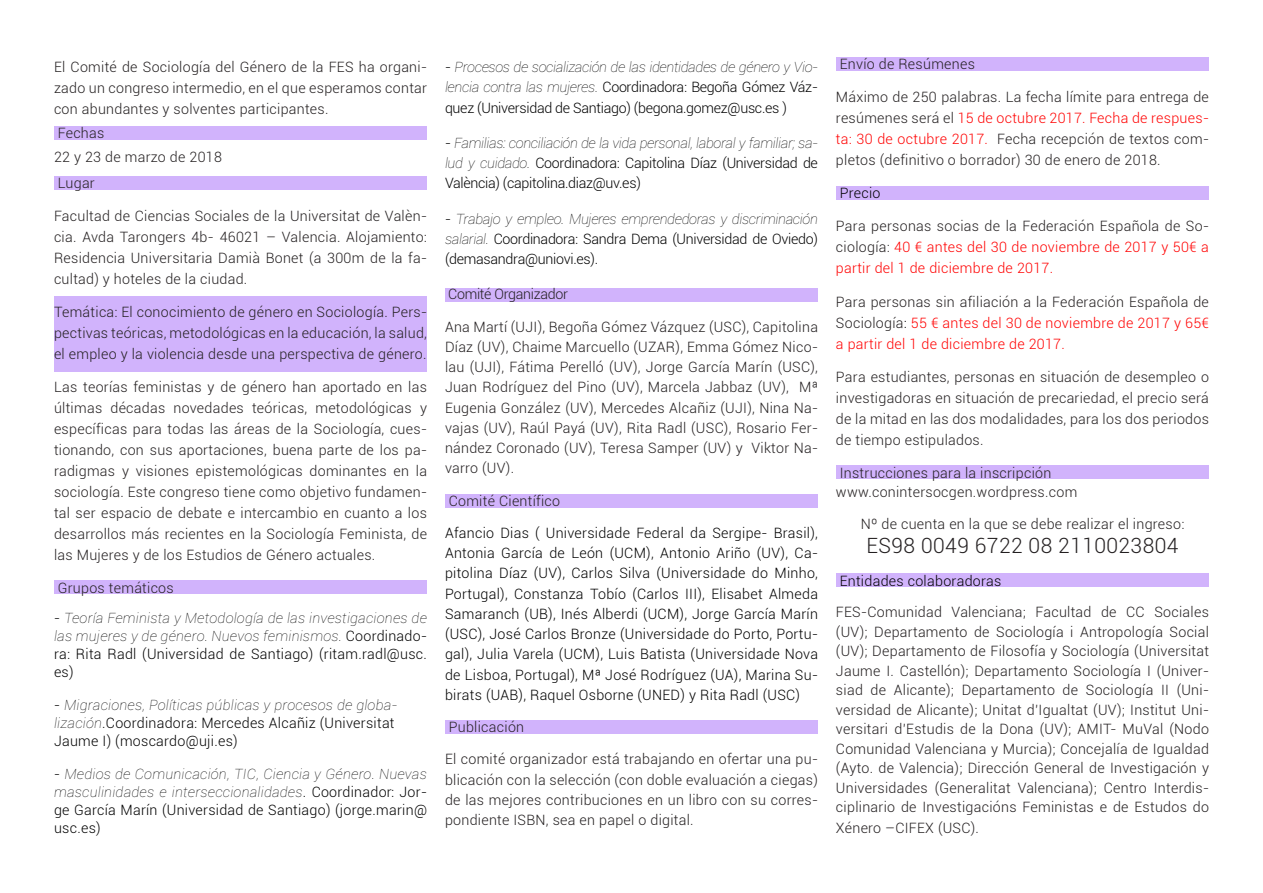
<style>
.page{position:relative;width:1263px;height:893px;background:#fff}
.page>*{position:absolute;margin:0;border:0;box-sizing:border-box;transform-origin:0 0}
.t1{font:300 21px "Roboto";letter-spacing:.02em;color:#231f20}
.t2{font:300 14.25px/21px "Roboto";letter-spacing:.02em;color:#231f20;text-align:justify}
.t3{font:300 14.25px/20.2px "Roboto";letter-spacing:-.02em;color:#000;text-align:justify}
.t4{font:italic 100 14.25px/18px "Roboto";letter-spacing:.02em;color:#000;text-align:justify}
.t5{font:300 14.25px/21px "Roboto";letter-spacing:.02em;color:#f00;text-align:justify}
.t6{font:300 14.25px/18px "Roboto";letter-spacing:.02em;color:#000}
.t7{font:300 14.25px "Roboto";letter-spacing:-.02em;color:#231f20}
.s1{font-weight:300;font-style:normal}
.s2{font-weight:100;font-style:italic}
.s3{color:#f00}
.s4{color:#231f20}
.s5{color:#000}
</style>
<div class="page">
<div style="left:54px;top:126px;width:373px;height:14px;background:#d1b3fc"></div>
<div style="left:54px;top:176px;width:373px;height:14px;background:#d1b3fc"></div>
<div style="left:54px;top:296px;width:373px;height:75px;background:#d1b3fc"></div>
<div style="left:54px;top:580px;width:373px;height:14px;background:#d1b3fc"></div>
<div style="left:445px;top:288px;width:373px;height:14px;background:#d1b3fc"></div>
<div style="left:445px;top:494px;width:373px;height:14px;background:#d1b3fc"></div>
<div style="left:445px;top:720px;width:373px;height:14px;background:#d1b3fc"></div>
<div style="left:836px;top:57px;width:373px;height:14px;background:#d1b3fc"></div>
<div style="left:836px;top:186px;width:373px;height:14px;background:#d1b3fc"></div>
<div style="left:836px;top:573px;width:373px;height:14px;background:#d1b3fc"></div>
<div style="left:836px;top:465px;width:372px;height:14px;background:#d1b3fc"></div>
<p class="t2" style="left:54px;top:56px;width:374px">El Comité de Sociología del Género de la FES ha organi&shy;zado un congreso intermedio, en el que esperamos contar con abundantes y solventes participantes.</p>
<p class="t2" style="left:58px;top:122px;width:48px">Fechas</p>
<p class="t2" style="left:54px;top:146px;width:169px">22 y 23 de marzo de 2018</p>
<p class="t2" style="left:58px;top:172px;width:39px">Lugar</p>
<p class="t2" style="left:54px;top:205px;width:374px">Facultad de Ciencias Sociales de la Universitat de Valèn&shy;cia. Avda Tarongers 4b- 46021 – Valencia. Alojamiento:<br>Residencia Universitaria Damià Bonet (a 300m de la fa&shy;cultad) y hoteles de la ciudad.</p>
<p class="t2" style="left:54px;top:301px;width:374px">Temática: El conocimiento de género en Sociología. Pers&shy;pectivas teóricas, metodológicas en la educación, la salud, el empleo y la violencia desde una perspectiva de género.</p>
<p class="t2" style="left:54px;top:376px;width:374px">Las teorías feministas y de género han aportado en las últimas décadas novedades teóricas, metodológicas y específicas para todas las áreas de la Sociología, cues&shy;tionando, con sus aportaciones, buena parte de los pa&shy;radigmas y visiones epistemológicas dominantes en la sociología. Este congreso tiene como objetivo fundamen&shy;tal ser espacio de debate e intercambio en cuanto a los desarrollos más recientes en la Sociología Feminista, de las Mujeres y de los Estudios de Género actuales.</p>
<p class="t2" style="left:58px;top:577px;width:118px">Grupos temáticos</p>
<p class="t4" style="left:54px;top:608px;width:374px"><span class="s1">-</span> Teoría Feminista y Metodología de las investigaciones de las mujeres y de género. Nuevos feminismos. <span class="s1">Coordinado&shy;ra: Rita Radl (Universidad de Santiago) (ritam.radl@usc. es)</span></p>
<p class="t6" style="left:54px;top:695px;width:345px">- <span class="s2">Migraciones, Políticas públicas y procesos de globa&shy;lización</span>.Coordinadora: Mercedes Alcañiz (Universitat<br>Jaume I) (moscardo@uji.es)</p>
<p class="t4" style="left:54px;top:764px;width:374px"><span class="s1">-</span> Medios de Comunicación, TIC, Ciencia y Género. Nuevas masculinidades e interseccionalidades<span class="s1">. Coordinador: Jor&shy;ge García Marín (Universidad de Santiago) (jorge.marin@ usc.es)</span></p>
<p class="t3" style="left:445px;top:56px;width:374px">- <span class="s2">Procesos de socialización de las identidades de género y Vio&shy;lencia contra las mujeres.</span> Coordinadora: Begoña Gómez Váz&shy;quez (Universidad de Santiago) (begona.gomez@usc.es )</p>
<p class="t3" style="left:445px;top:132px;width:374px">- <span class="s2">Familias: conciliación de la vida personal, laboral y familiar; sa&shy;lud y cuidado.</span> Coordinadora: Capitolina Díaz (Universidad de València) (capitolina.diaz@uv.es)</p>
<p class="t3" style="left:445px;top:208px;width:374px">- <span class="s2">Trabajo y empleo. Mujeres emprendedoras y discriminación salarial.</span> Coordinadora: Sandra Dema (Universidad de Oviedo) (demasandra@uniovi.es).</p>
<p class="t7" style="left:448px;top:284px;width:121px">Comité Organizador</p>
<p class="t2" style="left:445px;top:316px;width:374px;line-height:20.2px">Ana Martí (UJI), Begoña Gómez Vázquez (USC), Capitolina Díaz (UV), Chaime Marcuello (UZAR), Emma Gómez Nico&shy;lau (UJI), Fátima Perelló (UV), Jorge García Marín (USC), Juan Rodríguez del Pino (UV), Marcela Jabbaz (UV), Mª Eugenia González (UV), Mercedes Alcañiz (UJI), Nina Na&shy;vajas (UV), Raúl Payá (UV), Rita Radl (USC), Rosario Fer&shy;nández Coronado (UV), Teresa Samper (UV) y Viktor Na&shy;varro (UV).</p>
<p class="t2" style="left:449px;top:490px;width:113px">Comité Científico</p>
<p class="t3" style="left:445px;top:522px;width:374px">Afancio Dias ( Universidade Federal da Sergipe- Brasil), Antonia García de León (UCM), Antonio Ariño (UV), Ca&shy;pitolina Díaz (UV), Carlos Silva (Universidade do Minho, Portugal), Constanza Tobío (Carlos III), Elisabet Almeda Samaranch (UB), Inés Alberdi (UCM), Jorge García Marín (USC), José Carlos Bronze (Universidade do Porto, Portu&shy;gal), Julia Varela (UCM), Luis Batista (Universidade Nova de Lisboa, Portugal), Mª José Rodríguez (UA), Marina Su&shy;birats (UAB), Raquel Osborne (UNED) y Rita Radl (USC)</p>
<p class="t2" style="left:449px;top:716px;width:77px">Publicación</p>
<p class="t2" style="left:445px;top:749px;width:374px;line-height:20.2px">El comité organizador está trabajando en ofertar una pu&shy;blicación con la selección (con doble evaluación a ciegas) de las mejores contribuciones en un libro con su corres&shy;pondiente ISBN, sea en papel o digital.</p>
<p class="t2" style="left:840px;top:53px;width:137px">Envío de Resúmenes</p>
<p class="t2" style="left:836px;top:86px;width:374px">Máximo de 250 palabras. La fecha límite para entrega de resúmenes será el <span class="s3">15 de octubre 2017. Fecha de respues&shy;ta: 30 de octubre 2017.</span> Fecha recepción de textos com&shy;pletos (definitivo o borrador) 30 de enero de 2018.</p>
<p class="t3" style="left:840px;top:183px;width:42px">Precio</p>
<p class="t5" style="left:836px;top:215px;width:374px"><span class="s4">Para personas socias de la Federación Española de So&shy;ciología:</span> 40 € antes del 30 de noviembre de 2017 y 50€ a partir del 1 de diciembre de 2017.</p>
<p class="t5" style="left:836px;top:290px;width:374px"><span class="s4">Para personas sin afiliación a la Federación Española de Sociología</span><span class="s5">:</span> 55 € antes del 30 de noviembre de 2017 y 65€ a partir del 1 de diciembre de 2017.</p>
<p class="t2" style="left:836px;top:365px;width:374px">Para estudiantes, personas en situación de desempleo o investigadoras en situación de precariedad, el precio será de la mitad en las dos modalidades, para los dos periodos de tiempo estipulados.</p>
<p class="t2" style="left:840px;top:461px;width:213px">Instrucciones para la inscripción</p>
<p class="t2" style="left:836px;top:481px;width:243px">www.conintersocgen.wordpress.com</p>
<p class="t2" style="left:861px;top:512px;width:325px">Nº de cuenta en la que se debe realizar el ingreso:</p>
<p class="t1" style="left:866px;top:530px;width:313px">ES98 0049 6722 08 2110023804</p>
<p class="t6" style="left:840px;top:571px;width:163px">Entidades colaboradoras</p>
<p class="t2" style="left:836px;top:602px;width:374px;line-height:19.5px">FES-Comunidad Valenciana; Facultad de CC Sociales (UV); Departamento de Sociología i Antropología Social (UV); Departamento de Filosofía y Sociología (Universitat Jaume I. Castellón); Departamento Sociología I (Univer&shy;siad de Alicante); Departamento de Sociología II (Uni&shy;versidad de Alicante); Unitat d’Igualtat (UV); Institut Uni&shy;versitari d’Estudis de la Dona (UV); AMIT- MuVal (Nodo Comunidad Valenciana y Murcia); Concejalía de Igualdad (Ayto. de Valencia); Dirección General de Investigación y Universidades (Generalitat Valenciana); Centro Interdis&shy;ciplinario de Investigacións Feministas e de Estudos do</p>
<p class="t2" style="left:836px;top:817px;width:144px">Xénero –CIFEX (USC).</p>
</div>
